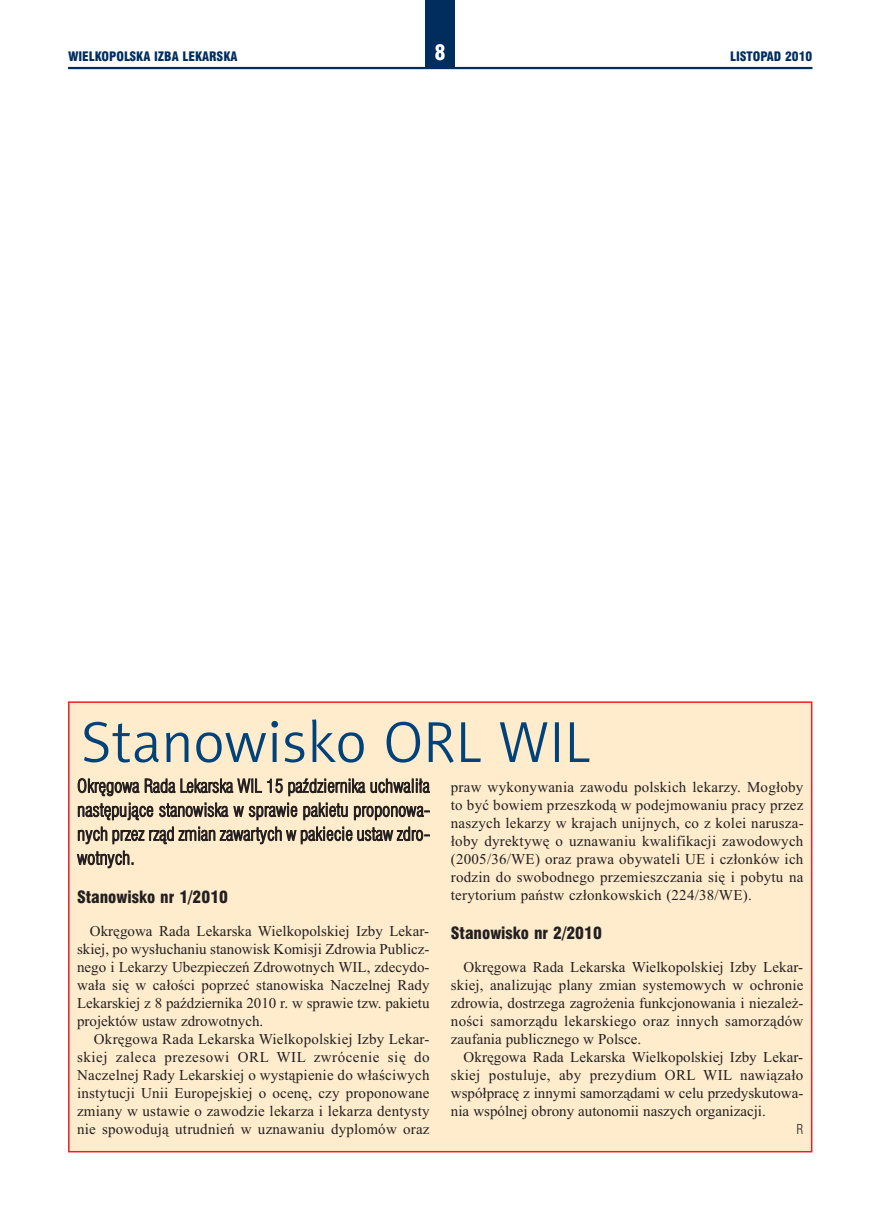
<style>
.page{position:relative;width:872px;height:1212px;background:#fff}
.page>*{position:absolute;margin:0;border:0;box-sizing:border-box;transform-origin:0 0}
.t1{font:58.5px "Naomi Sans EFNTT Light";color:#004279}
.t2{font:21px "Swis 721 Blk Cn EU";color:#fff}
.t3{font:18px/24px "Swis 721 Lt Cn EU";color:#231f20;text-align:justify}
.t4{font:16.5px "Swis 721 Blk Cn EU";color:#231f20}
.t5{font:15px/18px "Times New Roman";color:#231f20;text-align:justify}
.t6{font:13.5px "Swis 721 Lt Cn EU";color:#231f20}
.t7{font:12.75px "Swis 721 Blk Cn EU";color:#002d5e}
</style>
<div class="page">
<hr style="left:68px;top:67px;width:744px;height:2px;background:#002d5e">
<div style="left:425px;top:0;width:30px;height:68px;background:#002d5e"></div>
<div style="left:70px;top:703px;width:741px;height:448px;background:#feeccd"></div>
<div style="left:68px;top:701px;width:744px;height:451px;border:2px solid #ee1d23"></div>
<p class="t7" style="left:68px;top:48px;width:171px">WIELKOPOLSKA IZBA LEKARSKA</p>
<h2 class="t2" style="left:434px;top:40px;width:13px">8</h2>
<p class="t7" style="left:730px;top:48px;width:84px">LISTOPAD 2010</p>
<h1 class="t1" style="left:81px;top:709px;width:510px">Stanowisko ORL WIL</h1>
<p class="t3" style="left:77px;top:774px;width:354px">Okręgowa Rada Lekarska WIL 15 października uchwaliła następujące stanowiska w sprawie pakietu proponowa&shy;nych przez rząd zmian zawartych w pakiecie ustaw zdro&shy;wotnych.</p>
<p class="t4" style="left:77px;top:887px;width:152px">Stanowisko nr 1/2010</p>
<p class="t5" style="left:77px;top:922px;width:354px;text-indent:13px">Okręgowa Rada Lekarska Wielkopolskiej Izby Lekar&shy;skiej, po wysłuchaniu stanowisk Komisji Zdrowia Publicz&shy;nego i Lekarzy Ubezpieczeń Zdrowotnych WIL, zdecydo&shy;wała się w całości poprzeć stanowiska Naczelnej Rady Lekarskiej z 8 października 2010 r. w sprawie tzw. pakietu projektów ustaw zdrowotnych.</p>
<p class="t5" style="left:77px;top:1030px;width:354px;text-indent:17px">Okręgowa Rada Lekarska Wielkopolskiej Izby Lekar&shy;skiej zaleca prezesowi ORL WIL zwrócenie się do Naczelnej Rady Lekarskiej o wystąpienie do właściwych instytucji Unii Europejskiej o ocenę, czy proponowane zmiany w ustawie o zawodzie lekarza i lekarza dentysty nie spowodują utrudnień w uznawaniu dyplomów oraz</p>
<p class="t5" style="left:451px;top:778px;width:354px">praw wykonywania zawodu polskich lekarzy. Mogłoby to być bowiem przeszkodą w podejmowaniu pracy przez naszych lekarzy w krajach unijnych, co z kolei narusza&shy;łoby dyrektywę o uznawaniu kwalifikacji zawodowych (2005/36/WE) oraz prawa obywateli UE i członków ich rodzin do swobodnego przemieszczania się i pobytu na terytorium państw członkowskich (224/38/WE).</p>
<p class="t4" style="left:451px;top:923px;width:152px">Stanowisko nr 2/2010</p>
<p class="t5" style="left:451px;top:958px;width:354px;text-indent:13px">Okręgowa Rada Lekarska Wielkopolskiej Izby Lekar&shy;skiej, analizując plany zmian systemowych w ochronie zdrowia, dostrzega zagrożenia funkcjonowania i niezależ&shy;ności samorządu lekarskiego oraz innych samorządów zaufania publicznego w Polsce.</p>
<p class="t5" style="left:451px;top:1048px;width:354px;text-indent:13px">Okręgowa Rada Lekarska Wielkopolskiej Izby Lekar&shy;skiej postuluje, aby prezydium ORL WIL nawiązało współpracę z innymi samorządami w celu przedyskutowa&shy;nia wspólnej obrony autonomii naszych organizacji.</p>
<p class="t6" style="left:796px;top:1121px;width:8px">R</p>
</div>
